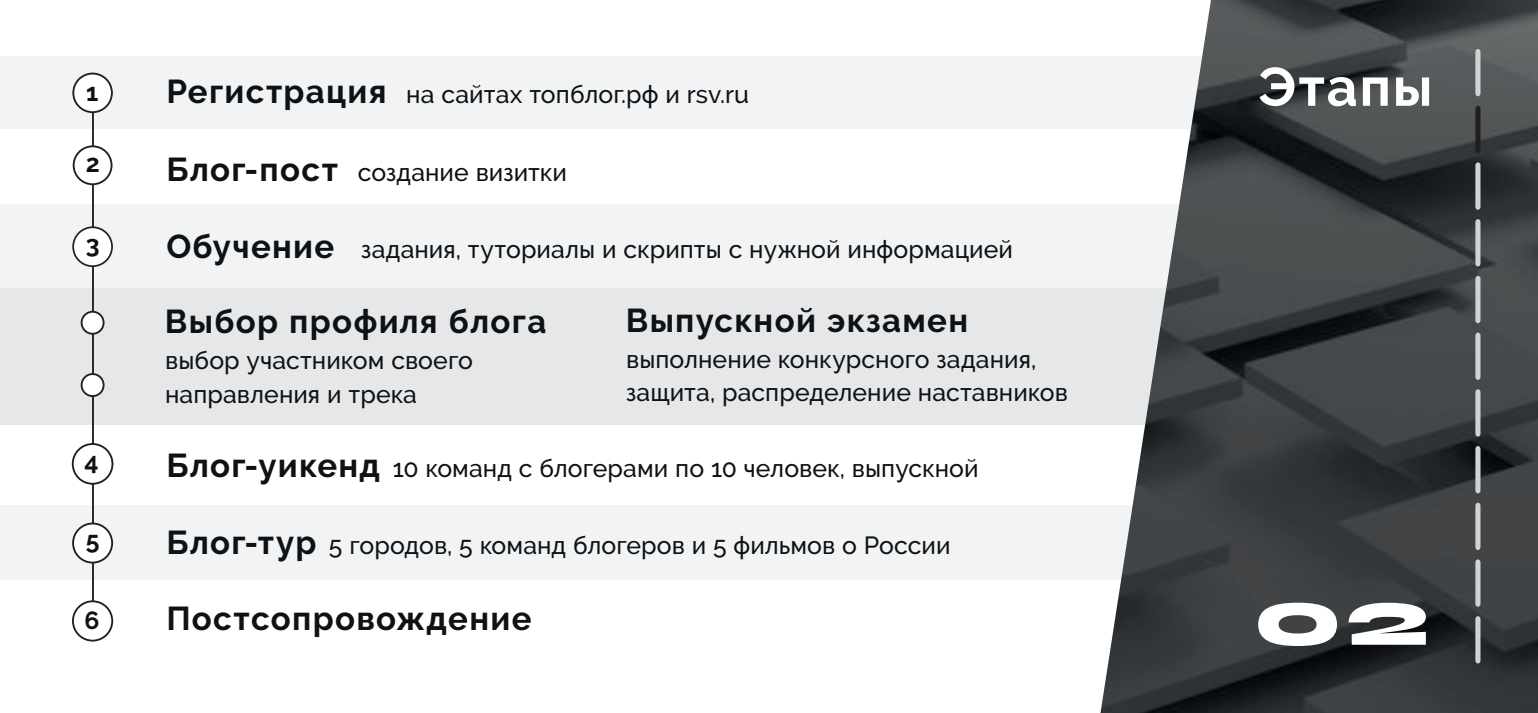
<style>
.page{position:relative;width:1538px;height:713px;background:#fff}
.page>*{position:absolute;margin:0;border:0;box-sizing:border-box;transform-origin:0 0}
.t1{font:83.25px "Syne Extra";color:#fff}
.t2{font:700 54px "Raleway";letter-spacing:.03em;color:#fff}
.t3{font:700 33px "Raleway";letter-spacing:.04em;color:#0e1214}
.t4{font:500 24.75px/33.3px "Raleway";letter-spacing:.005em;color:#0e1214}
.t5{font:700 24.75px "Raleway";color:#0e1214}
.s1{font-weight:700;font-size:33px}
</style>
<div class="page">
<div style="left:0;top:56px;width:1253px;height:73px;background:#f2f3f4"></div>
<div style="left:0;top:505px;width:1288px;height:75px;background:#f2f3f4"></div>
<div style="left:0;top:204px;width:1253px;height:221px;background:#f2f3f4"></div>
<div style="left:0;top:288px;width:1253px;height:137px;background:#e6e7e9"></div>
<img style="left:1100px;top:0;width:437px;height:712px">
<hr style="left:92px;top:77px;width:2px;height:533px;background:#231f20">
<div style="left:73px;top:74px;width:39px;height:38px;background:#fff;border-radius:50%"></div>
<div style="left:72px;top:73px;width:41px;height:40px;border:2px solid #231f20;border-radius:50%"></div>
<div style="left:74px;top:146px;width:38px;height:38px;background:#fff;border-radius:50%"></div>
<div style="left:73px;top:145px;width:39px;height:40px;border:2px solid #231f20;border-radius:50%"></div>
<div style="left:73px;top:227px;width:39px;height:39px;background:#fff;border-radius:50%"></div>
<div style="left:72px;top:226px;width:41px;height:41px;border:2px solid #231f20;border-radius:50%"></div>
<div style="left:82px;top:312px;width:22px;height:22px;background:#fff;border-radius:50%"></div>
<div style="left:81px;top:311px;width:24px;height:23px;border:2px solid #231f20;border-radius:50%"></div>
<div style="left:82px;top:374px;width:22px;height:22px;background:#fff;border-radius:50%"></div>
<div style="left:81px;top:373px;width:24px;height:24px;border:2px solid #231f20;border-radius:50%"></div>
<div style="left:73px;top:444px;width:39px;height:39px;background:#fff;border-radius:50%"></div>
<div style="left:72px;top:443px;width:41px;height:41px;border:2px solid #231f20;border-radius:50%"></div>
<div style="left:73px;top:523px;width:39px;height:39px;background:#fff;border-radius:50%"></div>
<div style="left:72px;top:522px;width:41px;height:41px;border:2px solid #231f20;border-radius:50%"></div>
<div style="left:73px;top:601px;width:39px;height:39px;background:#fff;border-radius:50%"></div>
<div style="left:72px;top:600px;width:41px;height:41px;border:2px solid #231f20;border-radius:50%"></div>
<svg style="left:1475px;top:49px;width:5px;height:47px"></svg>
<svg style="left:1475px;top:106px;width:5px;height:47px"></svg>
<svg style="left:1475px;top:162px;width:5px;height:48px"></svg>
<svg style="left:1475px;top:219px;width:5px;height:47px"></svg>
<svg style="left:1475px;top:276px;width:5px;height:47px"></svg>
<svg style="left:1475px;top:332px;width:5px;height:48px"></svg>
<svg style="left:1475px;top:389px;width:5px;height:47px"></svg>
<svg style="left:1475px;top:446px;width:5px;height:47px"></svg>
<svg style="left:1475px;top:502px;width:5px;height:48px"></svg>
<svg style="left:1475px;top:559px;width:5px;height:47px"></svg>
<svg style="left:1475px;top:616px;width:5px;height:47px"></svg>
<p class="t5" style="left:86px;top:78px;width:14px">1</p>
<p class="t4" style="left:166px;top:78px;width:584px"><span class="s1">Регистрация</span> на сайтах топблог.рф и rsv.ru</p>
<h2 class="t2" style="left:1258px;top:56px;width:175px">Этапы</h2>
<p class="t5" style="left:86px;top:149px;width:15px">2</p>
<p class="t4" style="left:166px;top:155px;width:402px"><span class="s1">Блог-пост</span> создание визитки</p>
<p class="t5" style="left:86px;top:230px;width:15px">3</p>
<p class="t4" style="left:166px;top:232px;width:848px"><span class="s1">Обучение</span> задания, туториалы и скрипты с нужной информацией</p>
<h3 class="t3" style="left:165px;top:302px;width:383px">Выбор профиля блога</h3>
<p class="t4" style="left:165px;top:344px;width:309px">выбор участником своего направления и трека</p>
<h3 class="t3" style="left:626px;top:301px;width:343px">Выпускной экзамен</h3>
<p class="t4" style="left:626px;top:342px;width:443px">выполнение конкурсного задания, защита, распределение наставников</p>
<p class="t5" style="left:85px;top:447px;width:16px">4</p>
<p class="t4" style="left:166px;top:451px;width:813px"><span class="s1">Блог-уикенд</span> 10 команд с блогерами по 10 человек, выпускной</p>
<p class="t5" style="left:86px;top:526px;width:15px">5</p>
<p class="t4" style="left:166px;top:529px;width:785px"><span class="s1">Блог-тур</span> 5 городов, 5 команд блогеров и 5 фильмов о России</p>
<p class="t5" style="left:85px;top:606px;width:17px">6</p>
<h3 class="t3" style="left:166px;top:599px;width:367px">Постсопровождение</h3>
<h1 class="t1" style="left:1253px;top:566px;width:178px">02</h1>
</div>
